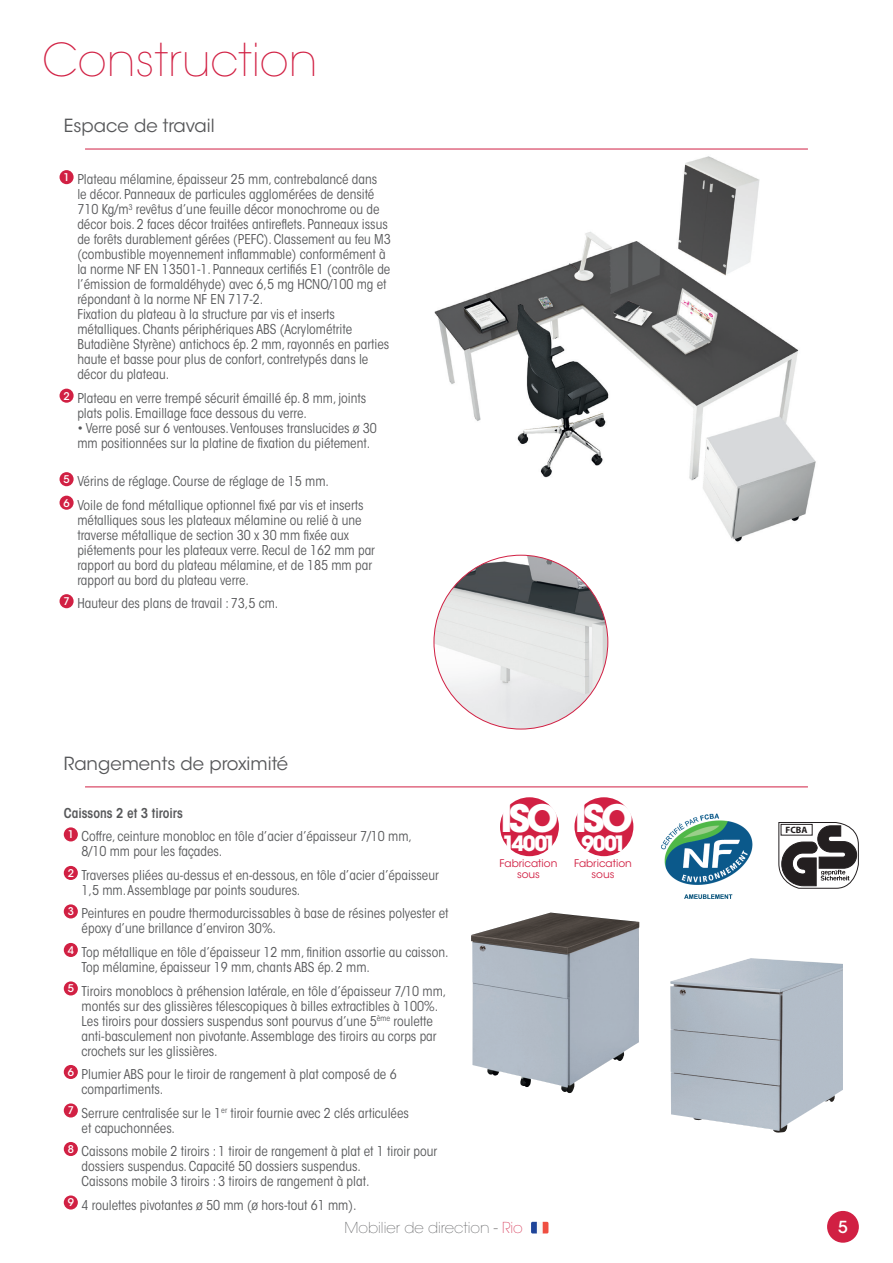
<style>
.page{position:relative;width:893px;height:1263px;background:#fff}
.page>*{position:absolute;margin:0;border:0;box-sizing:border-box;transform-origin:0 0}
.t1{font:200 45px "ITC Avant Garde Std";color:#d12043}
.t2{font:700 37.5px "ITC Avant Garde Std";letter-spacing:-.1em;color:#fff}
.t3{font:700 21px "ITC Avant Garde Std";letter-spacing:-.075em;color:#fff}
.t4{font:18px "ITC Avant Garde Std";color:#57585a}
.t5{font:500 16.5px "ITC Avant Garde Std";color:#fff}
.t6{font:200 15px "ITC Avant Garde Std";color:#57585a}
.t7{font:condensed 13.5px/15px "ITC Avant Garde Std";color:#57585a}
.t8{font:10.5px/10.5px "ITC Avant Garde Std";color:#d12043;text-align:center}
.t9{font:700 9.3px "Myriad Pro";color:#231f20}
.s1{font-weight:600}
.s2{color:#231f20}
.s3{color:#d12043}
</style>
<div class="page">
<img style="left:422px;top:148px;width:394px;height:394px">
<hr style="left:85px;top:787px;width:723px;height:1px;background:#d12043">
<img style="left:471px;top:912px;width:168px;height:181px">
<img style="left:670px;top:958px;width:173px;height:175px">
<img style="left:661px;top:813px;width:92px;height:85px">
<img style="left:434px;top:555px;width:174px;height:174px;border-radius:87px">
<svg style="left:778px;top:822px;width:81px;height:67px"></svg>
<div style="left:500px;top:797px;width:59px;height:59px;background:#d12043;border-radius:50%"></div>
<div style="left:574px;top:797px;width:59px;height:59px;background:#d12043;border-radius:50%"></div>
<div style="left:827px;top:1211px;width:32px;height:32px;background:#d12043;border-radius:50%"></div>
<svg style="left:531px;top:1222px;width:6px;height:11px"></svg>
<div style="left:537px;top:1222px;width:6px;height:11px;background:#f9f9f8"></div>
<svg style="left:543px;top:1222px;width:5px;height:11px"></svg>
<hr style="left:85px;top:149px;width:723px;height:1px;background:#d12043">
<div style="left:60px;top:170px;width:14px;height:14px;background:#d12043;border-radius:50%"></div>
<div style="left:60px;top:389px;width:14px;height:14px;background:#d12043;border-radius:50%"></div>
<div style="left:60px;top:472px;width:14px;height:14px;background:#d12043;border-radius:50%"></div>
<div style="left:60px;top:496px;width:14px;height:14px;background:#d12043;border-radius:50%"></div>
<div style="left:60px;top:594px;width:14px;height:14px;background:#d12043;border-radius:50%"></div>
<div style="left:64px;top:827px;width:14px;height:14px;background:#d12043;border-radius:50%"></div>
<div style="left:64px;top:866px;width:14px;height:14px;background:#d12043;border-radius:50%"></div>
<div style="left:64px;top:904px;width:14px;height:14px;background:#d12043;border-radius:50%"></div>
<div style="left:64px;top:943px;width:14px;height:14px;background:#d12043;border-radius:50%"></div>
<div style="left:64px;top:981px;width:14px;height:14px;background:#d12043;border-radius:50%"></div>
<div style="left:64px;top:1065px;width:14px;height:14px;background:#d12043;border-radius:50%"></div>
<div style="left:64px;top:1103px;width:14px;height:14px;background:#d12043;border-radius:50%"></div>
<div style="left:64px;top:1142px;width:14px;height:14px;background:#d12043;border-radius:50%"></div>
<div style="left:64px;top:1195px;width:14px;height:14px;background:#d12043;border-radius:50%"></div>
<h1 class="t1" style="left:43px;top:33px;width:277px">Construction</h1>
<h3 class="t4" style="left:64px;top:115px;width:152px">Espace de travail</h3>
<p class="t7" style="left:77px;top:172px;width:315px;text-indent:-14px"><sup>1</sup> Plateau mélamine, épaisseur 25 mm, contrebalancé dans<br>le décor. Panneaux de particules agglomérées de densité 710 Kg/m<sup>3</sup> revêtus d’une feuille décor monochrome ou de décor bois. 2 faces décor traitées antireflets. Panneaux issus de forêts durablement gérées (PEFC). Classement au feu M3 (combustible moyennement inflammable) conformément à la norme NF EN 13501-1. Panneaux certifiés E1 (contrôle de l’émission de formaldéhyde) avec 6,5 mg HCNO/100 mg et répondant à la norme NF EN 717-2.<br>Fixation du plateau à la structure par vis et inserts métalliques. Chants périphériques ABS (Acrylométrite Butadiène Styrène) antichocs ép. 2 mm, rayonnés en parties haute et basse pour plus de confort, contretypés dans le décor du plateau.</p>
<p class="t7" style="left:77px;top:390px;width:291px;text-indent:-14px"><sup>2</sup> Plateau en verre trempé sécurit émaillé ép. 8 mm, joints plats polis. Emaillage face dessous du verre.</p>
<p class="t7" style="left:77px;top:420px;width:301px">• Verre posé sur 6 ventouses. Ventouses translucides ø 30 mm positionnées sur la platine de fixation du piétement.</p>
<p class="t7" style="left:63px;top:470px;width:302px;line-height:23.5px"><sup>5</sup> Vérins de réglage. Course de réglage de 15 mm.<br><sup>6</sup> Voile de fond métallique optionnel fixé par vis et inserts</p>
<p class="t7" style="left:77px;top:512px;width:299px">métalliques sous les plateaux mélamine ou relié à une traverse métallique de section 30 x 30 mm fixée aux piétements pour les plateaux verre. Recul de 162 mm par rapport au bord du plateau mélamine, et de 185 mm par rapport au bord du plateau verre.</p>
<p class="t7" style="left:63px;top:596px;width:216px"><sup>7</sup> Hauteur des plans de travail : 73,5 cm.</p>
<h3 class="t4" style="left:64px;top:753px;width:226px">Rangements de proximité</h3>
<p class="t7" style="left:64px;top:801px;width:350px;line-height:23.5px"><span class="s1">Caissons 2 et 3 tiroirs<br></span><sup>1</sup> Coffre, ceinture monobloc en tôle d’acier d’épaisseur 7/10 mm,</p>
<p class="t7" style="left:68px;top:840px;width:373px;line-height:23.5px;text-indent:14px">8/10 mm pour les façades.<br><sup>2</sup> Traverses pliées au-dessus et en-dessous, en tôle d’acier d’épaisseur</p>
<p class="t7" style="left:68px;top:878px;width:382px;line-height:23.5px;text-indent:14px">1,5 mm. Assemblage par points soudures.<br><sup>3</sup> Peintures en poudre thermodurcissables à base de résines polyester et</p>
<p class="t7" style="left:68px;top:917px;width:382px;line-height:23.5px;text-indent:14px">époxy d’une brillance d’environ 30%.<br><sup>4</sup> Top métallique en tôle d’épaisseur 12 mm, finition assortie au caisson.</p>
<p class="t7" style="left:68px;top:955px;width:380px;line-height:23.5px;text-indent:14px">Top mélamine, épaisseur 19 mm, chants ABS ép. 2 mm.<br><sup>5</sup> Tiroirs monoblocs à préhension latérale, en tôle d’épaisseur 7/10 mm,</p>
<p class="t7" style="left:82px;top:998px;width:358px">montés sur des glissières télescopiques à billes extractibles à 100%.<br>Les tiroirs pour dossiers suspendus sont pourvus d’une 5<sup>ème</sup> roulette anti-basculement non pivotante. Assemblage des tiroirs au corps par crochets sur les glissières.</p>
<p class="t7" style="left:82px;top:1067px;width:317px;text-indent:-14px"><sup>6</sup> Plumier ABS pour le tiroir de rangement à plat composé de 6 compartiments.</p>
<p class="t7" style="left:82px;top:1105px;width:329px;text-indent:-14px"><sup>7</sup> Serrure centralisée sur le 1<sup>er</sup> tiroir fournie avec 2 clés articulées et capuchonnées.</p>
<p class="t7" style="left:82px;top:1144px;width:357px;text-indent:-14px"><sup>8</sup> Caissons mobile 2 tiroirs : 1 tiroir de rangement à plat et 1 tiroir pour dossiers suspendus. Capacité 50 dossiers suspendus.<br>Caissons mobile 3 tiroirs : 3 tiroirs de rangement à plat.</p>
<p class="t7" style="left:68px;top:1197px;width:290px"><sup>9</sup> 4 roulettes pivotantes ø 50 mm (ø hors-tout 61 mm).</p>
<h2 class="t2" style="left:500px;top:794px;width:134px">ISO ISO</h2>
<h3 class="t3" style="left:502px;top:829px;width:56px">14001</h3>
<h3 class="t3" style="left:581px;top:829px;width:47px">9001</h3>
<p class="t8" style="left:500px;top:858px;width:59px">Fabrication sous</p>
<p class="t8" style="left:574px;top:858px;width:59px">Fabrication sous</p>
<p class="t9" style="left:785px;top:823px;width:23px">FCBA</p>
<p class="t6" style="left:344px;top:1219px;width:180px">Mobilier de direction <span class="s2">-</span> <span class="s3">Rio</span></p>
<p class="t5" style="left:838px;top:1217px;width:11px">5</p>
</div>
